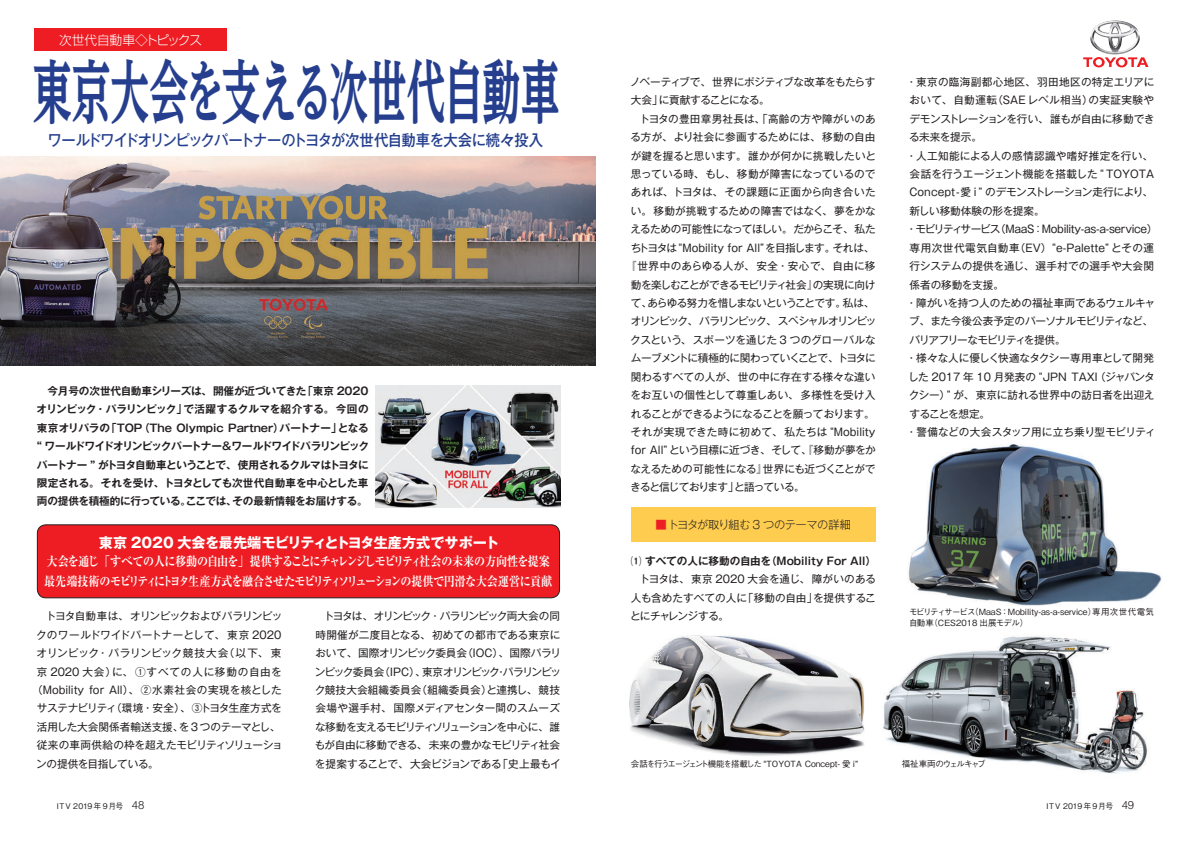
<style>
.page{position:relative;width:1191px;height:842px;background:#fff}
.page>*{position:absolute;margin:0;border:0;box-sizing:border-box;transform-origin:0 0}
.t1{font:700 69.4px "Reim Yfoz Pro";letter-spacing:-.035em;color:#253f8e;scale:.56 1}
.t2{font:500 15.6px "Gothic MB101 Pr 5";letter-spacing:-.04em;color:#253f8e;scale:.92 1}
.t3{font:700 14.2px "Gothic MB101 Pr 5";color:#fff}
.t4{font:700 expanded 12.8px/19.8px "Ryumin Pr 5";letter-spacing:-.07em;color:#fff;scale:.87 1}
.t5{font:300 12.8px "Shin Go Pr 5";letter-spacing:-.02em;color:#fff}
.t6{font:300 11.3px "Gothic MB101 Pr 5";letter-spacing:-.05em;color:#231f20}
.t7{font:10.6px/18.4px "Gothic MB101 Pr 5";letter-spacing:-.01em;color:#231f20}
.t8{font:700 10.6px/18.4px "Gothic MB101 Pr 5 De";letter-spacing:-.01em;color:#231f20;text-align:justify}
.t9{font:10.6px "Gothic MB101 Pr 5";letter-spacing:-.03em;color:#231f20}
.t10{font:10.6px "Gothic MB101 Pr 5";letter-spacing:.01em;color:#231f20}
.t11{font:10.6px "Gothic MB101 Pr 5";letter-spacing:.015em;color:#231f20}
.t12{font:10.6px "Gothic MB101 Pr 5";letter-spacing:-.08em;color:#231f20}
.t13{font:10.6px "Gothic MB101 Pr 5";letter-spacing:-.035em;color:#231f20}
.t14{font:10.6px "Gothic MB101 Pr 5";letter-spacing:-.055em;color:#231f20}
.t15{font:10.6px "Gothic MB101 Pr 5";letter-spacing:.02em;color:#231f20}
.t16{font:10.6px "Gothic MB101 Pr 5";letter-spacing:.03em;color:#231f20}
.t17{font:10.6px "Gothic MB101 Pr 5";letter-spacing:-.07em;color:#231f20}
.t18{font:10.6px "Gothic MB101 Pr 5";letter-spacing:-.065em;color:#231f20}
.t19{font:10.6px "Gothic MB101 Pr 5";letter-spacing:-.11em;color:#231f20}
.t20{font:10.6px "Gothic MB101 Pr 5";letter-spacing:-.04em;color:#231f20}
.t21{font:10.6px "Gothic MB101 Pr 5";letter-spacing:-.045em;color:#231f20}
.t22{font:10.6px "Gothic MB101 Pr 5";letter-spacing:.04em;color:#231f20}
.t23{font:10.6px "Gothic MB101 Pr 5";letter-spacing:.065em;color:#231f20}
.t24{font:10.6px "Gothic MB101 Pr 5";letter-spacing:-.1em;color:#231f20}
.t25{font:10.6px "Gothic MB101 Pr 5";letter-spacing:-.05em;color:#231f20}
.t26{font:500 8.5px/11.3px "Gothic BBB Pr 5";color:#231f20}
.t27{font:500 8.5px "Gothic BBB Pr 5";letter-spacing:-.05em;color:#231f20}
.t28{font:500 8.5px "Gothic BBB Pr 5";letter-spacing:-.12em;color:#231f20}
.t29{font:500 7.8px "Gothic BBB Pr 5";letter-spacing:.1em;color:#231f20}
.s1{color:#ee1d23}
.s2{font-family:"Helvetica";font-weight:300;font-size:11.3px}
</style>
<div class="page">
<img style="left:376px;top:386px;width:184px;height:121px">
<img style="left:629px;top:636px;width:236px;height:120px">
<img style="left:908px;top:444px;width:254px;height:162px">
<img style="left:883px;top:636px;width:265px;height:138px">
<img style="left:0;top:156px;width:595px;height:210px">
<img style="left:1090px;top:20px;width:49px;height:34px">
<svg style="left:1083px;top:57px;width:65px;height:10px"></svg>
<div style="left:631px;top:507px;width:244px;height:34px;background:#fecc4e"></div>
<div style="left:34px;top:28px;width:193px;height:23px;background:#ee1d23"></div>
<div style="left:37px;top:525px;width:522px;height:73px;background:#ee1d23;border-radius:9px"></div>
<div style="left:37px;top:524px;width:523px;height:74px;border:1px solid #231f20;border-radius:9px"></div>
<p class="t5" style="left:59px;top:29px;width:145px">次世代自動車◇トピックス</p>
<h1 class="t1" style="left:33px;top:34px;width:942px">東京大会を支える次世代自動車</h1>
<h2 class="t2" style="left:47px;top:127px;width:540px">ワールドワイドオリンピックパートナーのトヨタが次世代自動車を大会に続々投入</h2>
<p class="t8" style="left:37px;top:381px;width:334px">　今月号の次世代自動車シリーズは、開催が近づいてきた「東京 2020オリンピック・パラリンピック」で活躍するクルマを紹介する。今回の東京オリパラの「TOP（The Olympic Partner）パートナー」となる“ ワールドワイドオリンピックパートナー＆ワールドワイドパラリンピックパートナー ” がトヨタ自動車ということで、使用されるクルマはトヨタに限定される。それを受け、トヨタとしても次世代自動車を中心とした車両の提供を積極的に行っている。ここでは、その最新情報をお届けする。</p>
<h3 class="t3" style="left:99px;top:530px;width:402px">東京 2020 大会を最先端モビリティとトヨタ生産方式でサポート</h3>
<p class="t4" style="left:44px;top:550px;width:585px">大会を通じ「すべての人に移動の自由を」提供することにチャレンジしモビリティ社会の未来の方向性を提案最先端技術のモビリティにトヨタ生産方式を融合させたモビリティソリューションの提供で円滑な大会運営に貢献</p>
<p class="t9" style="left:630px;top:73px;width:247px">ノベーティブで、世界にポジティブな改革をもたらす</p>
<p class="t25" style="left:631px;top:91px;width:140px">大会」に貢献することになる。</p>
<p class="t11" style="left:631px;top:110px;width:246px">　トヨタの豊田章男社長は、「高齢の方や障がいのあ</p>
<p class="t7" style="left:630px;top:127px;width:246px">る方が、より社会に参画するためには、移動の自由</p>
<p class="t7" style="left:631px;top:145px;width:247px">が鍵を握ると思います。誰かが何かに挑戦したいと</p>
<p class="t10" style="left:631px;top:165px;width:246px">思っている時、もし、移動が障害になっているので</p>
<p class="t15" style="left:630px;top:184px;width:246px">あれば、トヨタは、その課題に正面から向き合いた</p>
<p class="t7" style="left:631px;top:201px;width:246px">い。移動が挑戦するための障害ではなく、夢をかな</p>
<p class="t21" style="left:630px;top:220px;width:247px">えるための可能性になってほしい。だからこそ、私た</p>
<p class="t7" style="left:630px;top:238px;width:245px">ちトヨタは“Mobility for All”を目指します。それは、</p>
<p class="t15" style="left:626px;top:257px;width:251px">『世界中のあらゆる人が、安全・安心で、自由に移</p>
<p class="t12" style="left:631px;top:276px;width:246px">動を楽しむことができるモビリティ社会』の実現に向け</p>
<p class="t18" style="left:631px;top:294px;width:245px">て、あらゆる努力を惜しまないということです。私は、</p>
<p class="t19" style="left:630px;top:313px;width:247px">オリンピック、パラリンピック、スペシャルオリンピッ</p>
<p class="t7" style="left:630px;top:330px;width:247px">クスという、スポーツを通じた 3 つのグローバルな</p>
<p class="t12" style="left:631px;top:349px;width:246px">ムーブメントに積極的に関わっていくことで、トヨタに</p>
<p class="t7" style="left:631px;top:367px;width:246px">関わるすべての人が、世の中に存在する様々な違い</p>
<p class="t11" style="left:630px;top:386px;width:247px">をお互いの個性として尊重しあい、多様性を受け入</p>
<p class="t14" style="left:631px;top:405px;width:245px">れることができるようになることを願っております。</p>
<p class="t10" style="left:631px;top:423px;width:246px">それが実現できた時に初めて、私たちは “Mobility</p>
<p class="t9" style="left:631px;top:442px;width:246px">for All” という目標に近づき、そして、『移動が夢をか</p>
<p class="t13" style="left:630px;top:460px;width:246px">なえるための可能性になる』世界にも近づくことがで</p>
<p class="t17" style="left:630px;top:478px;width:176px">きると信じております」と語っている。</p>
<p class="t6" style="left:655px;top:515px;width:197px"><span class="s1">■</span> トヨタが取り組む 3 つのテーマの詳細</p>
<p class="t8" style="left:631px;top:551px;width:247px">⑴ すべての人に移動の自由を（Mobility For All）</p>
<p class="t7" style="left:631px;top:569px;width:247px">　トヨタは、東京 2020 大会を通じ、障がいのある人も含めたすべての人に「移動の自由」を提供するこ</p>
<p class="t16" style="left:906px;top:73px;width:250px">・東京の臨海副都心地区、羽田地区の特定エリアに</p>
<p class="t22" style="left:909px;top:91px;width:246px">おいて、自動運転（SAEレベル相当）の実証実験や</p>
<p class="t13" style="left:909px;top:110px;width:247px">デモンストレーションを行い、誰もが自由に移動でき</p>
<p class="t7" style="left:909px;top:127px;width:74px">る未来を提示。</p>
<p class="t16" style="left:906px;top:147px;width:248px">・人工知能による人の感情認識や嗜好推定を行い、</p>
<p class="t7" style="left:909px;top:164px;width:246px">会話を行うエージェント機能を搭載した “ TOYOTA</p>
<p class="t7" style="left:909px;top:182px;width:245px">Concept-愛 i ” のデモンストレーション走行により、</p>
<p class="t7" style="left:909px;top:201px;width:137px">新しい移動体験の形を提案。</p>
<p class="t9" style="left:906px;top:220px;width:253px">・モビリティサービス（MaaS：Mobility-as-a-service）</p>
<p class="t10" style="left:909px;top:239px;width:246px">専用次世代電気自動車（EV）“e-Palette” とその運</p>
<p class="t7" style="left:909px;top:256px;width:246px">行システムの提供を通じ、選手村での選手や大会関</p>
<p class="t7" style="left:909px;top:274px;width:96px">係者の移動を支援。</p>
<p class="t7" style="left:906px;top:293px;width:250px">・障がいを持つ人のための福祉車両であるウェルキャ</p>
<p class="t7" style="left:909px;top:311px;width:245px">ブ、また今後公表予定のパーソナルモビリティなど、</p>
<p class="t24" style="left:909px;top:331px;width:158px">バリアフリーなモビリティを提供。</p>
<p class="t7" style="left:906px;top:348px;width:249px">・様々な人に優しく快適なタクシー専用車として開発</p>
<p class="t7" style="left:908px;top:367px;width:248px">した 2017 年 10 月発表の “JPN TAXI（ジャパンタ</p>
<p class="t7" style="left:909px;top:385px;width:247px">クシー）” が、東京に訪れる世界中の訪日者を出迎え</p>
<p class="t17" style="left:909px;top:405px;width:82px">することを想定。</p>
<p class="t7" style="left:906px;top:422px;width:251px">・警備などの大会スタッフ用に立ち乗り型モビリティ</p>
<p class="t26" style="left:909px;top:605px;width:247px">モビリティサービス（MaaS：Mobility-as-a-service）専用次世代電気自動車（CES2018 出展モデル）</p>
<p class="t14" style="left:37px;top:607px;width:247px">　トヨタ自動車は、オリンピックおよびパラリンピッ</p>
<p class="t12" style="left:630px;top:607px;width:100px">とにチャレンジする。</p>
<p class="t11" style="left:36px;top:626px;width:247px">クのワールドワイドパートナーとして、東京 2020</p>
<p class="t7" style="left:37px;top:643px;width:246px">オリンピック・パラリンピック競技大会（以下、東</p>
<p class="t23" style="left:37px;top:663px;width:246px">京 2020 大会）に、 ①すべての人に移動の自由を</p>
<p class="t7" style="left:32px;top:680px;width:251px">（Mobility for All）、 ②水素社会の実現を核とした</p>
<p class="t20" style="left:37px;top:700px;width:246px">サステナビリティ（環境・安全）、 ③トヨタ生産方式を</p>
<p class="t7" style="left:37px;top:717px;width:245px">活用した大会関係者輸送支援、を3 つのテーマとし、</p>
<p class="t7" style="left:37px;top:735px;width:247px">従来の車両供給の枠を超えたモビリティソリューショ</p>
<p class="t13" style="left:36px;top:755px;width:124px">ンの提供を目指している。</p>
<p class="t7" style="left:315px;top:606px;width:248px;text-align:justify">　トヨタは、オリンピック・パラリンピック両大会の同時開催が二度目となる、初めての都市である東京において、国際オリンピック委員会（IOC）、国際パラリンピック委員会（IPC）、東京オリンピック・パラリンピック競技大会組織委員会（組織委員会）と連携し、競技会場や選手村、国際メディアセンター間のスムーズな移動を支えるモビリティソリューションを中心に、誰もが自由に移動できる、未来の豊かなモビリティ社会を提案することで、大会ビジョンである「史上最もイ</p>
<p class="t27" style="left:631px;top:757px;width:229px">会話を行うエージェント機能を搭載した “TOYOTA Concept- 愛 i”</p>
<p class="t28" style="left:901px;top:757px;width:85px">福祉車両のウェルキャブ</p>
<p class="t29" style="left:57px;top:800px;width:89px">ITV 2019年9月号 <span class="s2">48</span></p>
<p class="t29" style="left:1046px;top:800px;width:89px">ITV 2019年9月号 <span class="s2">49</span></p>
</div>
